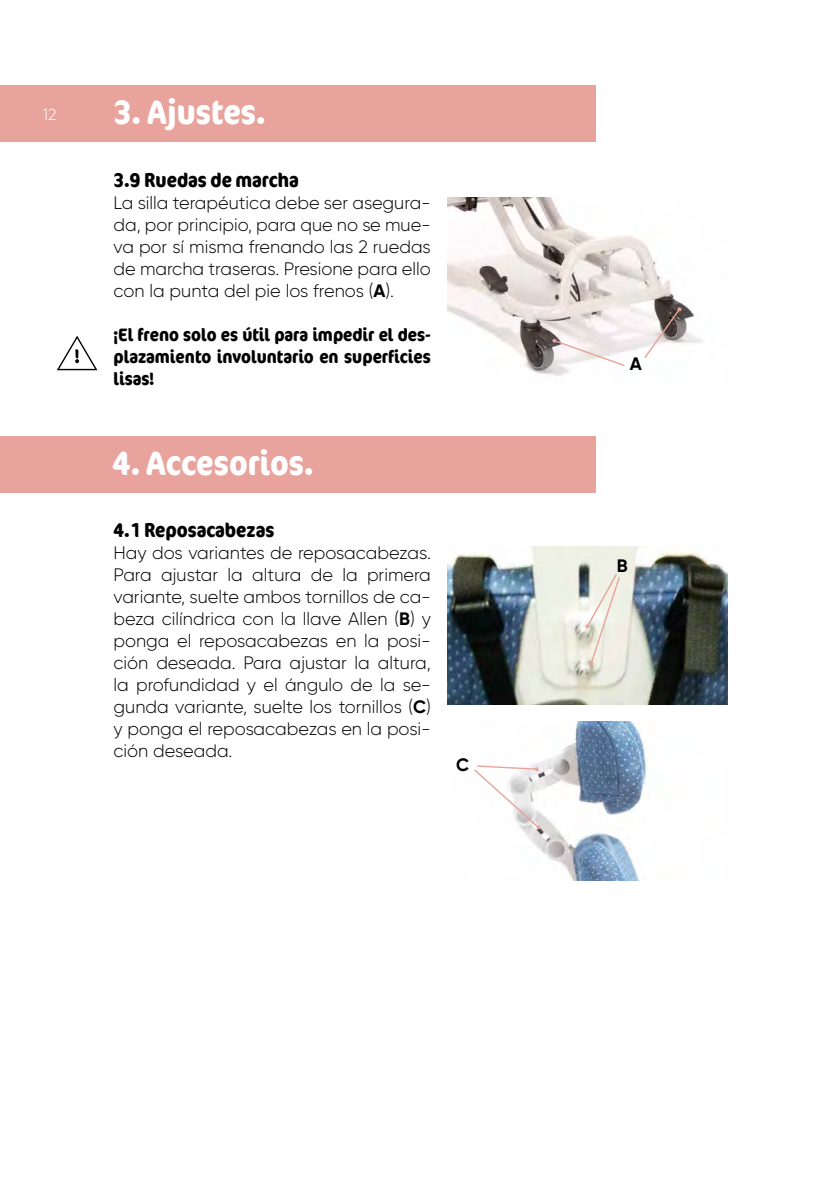
<style>
.page{position:relative;width:840px;height:1191px;background:#fff}
.page>*{position:absolute;margin:0;border:0;box-sizing:border-box;transform-origin:0 0}
.t1{font:700 condensed 34px "Cocon Offc Pro";color:#fff}
.t2{font:700 condensed 20px "Cocon Offc Pro";color:#000}
.t3{font:300 18px/22px "Gilroy";color:#000;text-align:justify}
.t4{font:700 condensed 18px/22px "Cocon Offc Pro";color:#000;text-align:justify}
.t5{font:700 18px "Gilroy";color:#000}
.t6{font:300 16px "Gilroy";color:#fff}
.s1{font-weight:700}
</style>
<div class="page">
<div style="left:0;top:85px;width:595px;height:57px;background:#e7a39c"></div>
<div style="left:0;top:436px;width:595px;height:56px;background:#e7a39c"></div>
<svg style="left:57px;top:336px;width:40px;height:34px"></svg>
<img style="left:447px;top:546px;width:280px;height:159px">
<img style="left:522px;top:722px;width:125px;height:158px">
<svg style="left:474px;top:764px;width:66px;height:65px"></svg>
<svg style="left:585px;top:572px;width:35px;height:94px;background:#e8e4da"></svg>
<img style="left:447px;top:198px;width:256px;height:178px">
<svg style="left:642px;top:307px;width:39px;height:52px"></svg>
<svg style="left:552px;top:338px;width:74px;height:29px"></svg>
<p class="t6" style="left:43px;top:104px;width:15px">12</p>
<h1 class="t1" style="left:113px;top:88px;width:154px">3. Ajustes.</h1>
<p class="t2" style="left:113px;top:165px;width:187px">3.9 Ruedas de marcha</p>
<p class="t3" style="left:113px;top:191px;width:319px">La silla terapéutica debe ser asegura&shy;da, por principio, para que no se mue&shy;va por sí misma frenando las 2 ruedas de marcha traseras. Presione para ello con la punta del pie los frenos (<span class="s1">A</span>).</p>
<p class="t4" style="left:113px;top:323px;width:319px">¡El freno solo es útil para impedir el des&shy;plazamiento involuntario en superficies lisas!</p>
<h1 class="t1" style="left:113px;top:439px;width:203px">4. Accesorios.</h1>
<p class="t2" style="left:113px;top:516px;width:162px">4.1 Reposacabezas</p>
<p class="t3" style="left:113px;top:541px;width:319px">Hay dos variantes de reposacabezas.<br>Para ajustar la altura de la primera variante, suelte ambos tornillos de ca&shy;beza cilíndrica con la llave Allen (<span class="s1">B</span>) y ponga el reposacabezas en la posi&shy;ción deseada. Para ajustar la altura, la profundidad y el ángulo de la se&shy;gunda variante, suelte los tornillos (<span class="s1">C</span>) y ponga el reposacabezas en la posi&shy;ción deseada.</p>
<p class="t5" style="left:456px;top:753px;width:15px">C</p>
<p class="t5" style="left:629px;top:352px;width:14px">A</p>
<p class="t5" style="left:616px;top:555px;width:12px">B</p>
</div>
